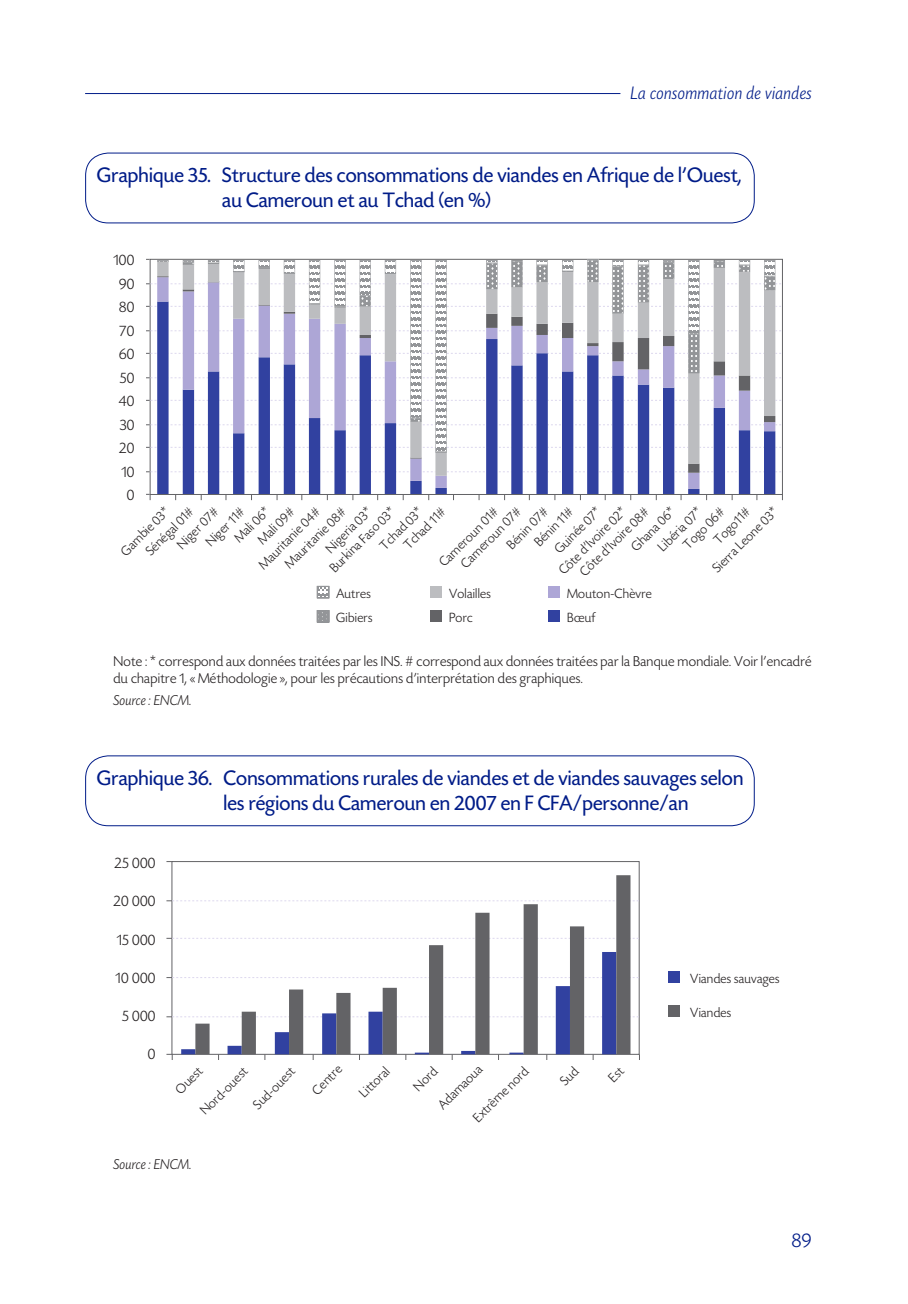
<style>
.page{position:relative;width:908px;height:1304px;background:#fff}
.page>*{position:absolute;margin:0;border:0;box-sizing:border-box;transform-origin:0 0}
.t1{font:22px/25px "Today SH";letter-spacing:.01em;color:#001c88}
.t2{font:300 21px "Today SH";color:#001c88}
.t3{font:italic 300 19px "Today SH";letter-spacing:.03em;color:#001c88}
.t4{font:300 16px "Today SH";letter-spacing:.02em;color:#231f20}
.t5{font:300 15px/17px "Today SH";letter-spacing:.02em;color:#231f20}
.t6{font:italic 300 15px "Today SH";letter-spacing:.02em;color:#231f20}
.t7{font:300 14px/24.2px "Today SH";letter-spacing:.02em;color:#231f20}
</style>
<div class="page">
<hr style="left:85px;top:93px;width:726px;height:1px;background:#001c88">
<div style="left:620px;top:85px;width:201px;height:14px;background:#fff"></div>
<div style="left:85px;top:153px;width:669px;height:70px;border:1px solid #001c88;border-radius:23px"></div>
<svg style="left:146px;top:471px;width:636px;height:1px"></svg>
<svg style="left:146px;top:447px;width:636px;height:1px"></svg>
<svg style="left:146px;top:424px;width:636px;height:1px"></svg>
<svg style="left:146px;top:400px;width:636px;height:1px"></svg>
<svg style="left:146px;top:377px;width:636px;height:1px"></svg>
<svg style="left:146px;top:353px;width:636px;height:1px"></svg>
<svg style="left:146px;top:330px;width:636px;height:1px"></svg>
<svg style="left:146px;top:306px;width:636px;height:1px"></svg>
<svg style="left:146px;top:283px;width:636px;height:1px"></svg>
<svg style="left:157px;top:489px;width:618px;height:5px"></svg>
<svg style="left:157px;top:476px;width:618px;height:13px"></svg>
<svg style="left:157px;top:452px;width:618px;height:24px"></svg>
<svg style="left:157px;top:259px;width:618px;height:193px"></svg>
<svg style="left:319px;top:588px;width:8px;height:8px"></svg>
<div style="left:317px;top:586px;width:12px;height:12px;border:1px solid #939598"></div>
<svg style="left:319px;top:612px;width:8px;height:8px"></svg>
<div style="left:317px;top:610px;width:12px;height:12px;border:1px solid #939598"></div>
<div style="left:430px;top:586px;width:11px;height:12px;background:#bcbdc0"></div>
<div style="left:430px;top:611px;width:11px;height:11px;background:#636366"></div>
<div style="left:548px;top:586px;width:11px;height:12px;background:#ada6d6"></div>
<div style="left:548px;top:611px;width:11px;height:11px;background:#3141a0"></div>
<div style="left:85px;top:755px;width:669px;height:71px;border:1px solid #001c88;border-radius:23px"></div>
<svg style="left:166px;top:938px;width:473px;height:1px"></svg>
<svg style="left:166px;top:900px;width:473px;height:1px"></svg>
<svg style="left:195px;top:875px;width:435px;height:77px"></svg>
<div style="left:667px;top:971px;width:12px;height:11px;background:#3141a0"></div>
<div style="left:667px;top:1005px;width:12px;height:11px;background:#636366"></div>
<svg style="left:166px;top:952px;width:473px;height:108px"></svg>
<h3 class="t3" style="left:630px;top:83px;width:182px">La consommation de viandes</h3>
<h1 class="t1" style="left:222px;top:163px;width:520px;text-indent:-125px">Graphique 35. Structure des consommations de viandes en Afrique de l’Ouest, au Cameroun et au Tchad (en %)</h1>
<p class="t4" style="left:113px;top:252px;width:22px">100</p>
<p class="t4" style="left:119px;top:275px;width:17px">90</p>
<p class="t4" style="left:119px;top:299px;width:17px">80</p>
<p class="t4" style="left:119px;top:322px;width:16px">70</p>
<p class="t4" style="left:119px;top:346px;width:17px">60</p>
<p class="t4" style="left:120px;top:369px;width:16px">50</p>
<p class="t4" style="left:119px;top:393px;width:17px">40</p>
<p class="t4" style="left:120px;top:416px;width:16px">30</p>
<p class="t4" style="left:119px;top:440px;width:17px">20</p>
<p class="t4" style="left:121px;top:463px;width:14px">10</p>
<p class="t4" style="left:127px;top:487px;width:9px">0</p>
<p class="t7" style="left:199px;top:536px;width:50px;rotate:-45deg">Niger 11#</p>
<p class="t7" style="left:323px;top:562px;width:87px;rotate:-45deg">Burkina Faso 03*</p>
<p class="t7" style="left:320px;top:542px;width:60px;rotate:-45deg">Nigeria 03*</p>
<p class="t7" style="left:446px;top:549px;width:81px;line-height:16.2px;text-indent:-15px;rotate:-45deg">Cameroun 01#<br>Cameroun 07#</p>
<p class="t7" style="left:542px;top:554px;width:90px;line-height:18px;text-align:center;rotate:-45deg">Guinée 07*<br>Côte d'Ivoire 02*</p>
<p class="t7" style="left:115px;top:545px;width:64px;rotate:-45deg">Gambie 03*</p>
<p class="t7" style="left:228px;top:532px;width:45px;rotate:-45deg">Mali 06*</p>
<p class="t7" style="left:706px;top:562px;width:87px;rotate:-45deg">Sierra Leone 03*</p>
<p class="t7" style="left:624px;top:541px;width:57px;rotate:-45deg">Ghana 06*</p>
<p class="t7" style="left:389px;top:530px;width:54px;line-height:16.4px;text-indent:-18px;rotate:-45deg">Tchad 03*<br>Tchad 11#</p>
<p class="t7" style="left:573px;top:566px;width:93px;rotate:-45deg">Côte d'Ivoire 08#</p>
<p class="t7" style="left:651px;top:540px;width:57px;rotate:-45deg">Libéria 07*</p>
<p class="t7" style="left:171px;top:538px;width:54px;rotate:-45deg">Niger 07#</p>
<p class="t7" style="left:518px;top:526px;width:51px;line-height:17.6px;text-indent:-21px;rotate:-45deg">Bénin 07#<br>Bénin 11#</p>
<p class="t7" style="left:140px;top:545px;width:63px;rotate:-45deg">Sénégal 01#</p>
<p class="t7" style="left:252px;top:534px;width:48px;rotate:-45deg">Mali 09#</p>
<p class="t7" style="left:252px;top:558px;width:82px;rotate:-45deg">Mauritanie 04#</p>
<p class="t7" style="left:278px;top:558px;width:82px;rotate:-45deg">Mauritanie 08#</p>
<p class="t7" style="left:707px;top:533px;width:47px;rotate:-45deg">Togo11#</p>
<p class="t7" style="left:676px;top:538px;width:54px;rotate:-45deg">Togo 06#</p>
<p class="t7" style="left:336px;top:582px;width:38px">Autres<br>Gibiers</p>
<p class="t7" style="left:449px;top:582px;width:43px">Volailles<br>Porc</p>
<p class="t7" style="left:567px;top:582px;width:86px">Mouton-Chèvre<br>Bœuf</p>
<p class="t5" style="left:113px;top:653px;width:699px">Note : * correspond aux données traitées par les INS. # correspond aux données traitées par la Banque mondiale. Voir l’encadré du chapitre 1, « Méthodologie », pour les précautions d’interprétation des graphiques.</p>
<p class="t6" style="left:113px;top:693px;width:79px">Source : ENCM.</p>
<h1 class="t1" style="left:223px;top:766px;width:521px;text-indent:-126px">Graphique 36. Consommations rurales de viandes et de viandes sauvages selon les régions du Cameroun en 2007 en F CFA/personne/an</h1>
<p class="t4" style="left:114px;top:855px;width:42px">25 000</p>
<p class="t4" style="left:113px;top:893px;width:43px">20 000</p>
<p class="t4" style="left:117px;top:931px;width:40px">15 000</p>
<p class="t4" style="left:116px;top:969px;width:41px">10 000</p>
<p class="t4" style="left:122px;top:1007px;width:35px">5 000</p>
<p class="t4" style="left:148px;top:1045px;width:9px">0</p>
<p class="t7" style="left:467px;top:1111px;width:73px;rotate:-45deg">Extrême nord</p>
<p class="t7" style="left:194px;top:1104px;width:62px;rotate:-45deg">Nord-ouest</p>
<p class="t7" style="left:247px;top:1098px;width:54px;rotate:-45deg">Sud-ouest</p>
<p class="t7" style="left:306px;top:1084px;width:37px;rotate:-45deg">Centre</p>
<p class="t7" style="left:353px;top:1087px;width:38px;rotate:-45deg">Littoral</p>
<p class="t7" style="left:408px;top:1075px;width:58px;line-height:30.2px;text-indent:-4px;rotate:-45deg">Nord<br>Adamaoua</p>
<p class="t7" style="left:169px;top:1083px;width:33px;rotate:-45deg">Ouest</p>
<p class="t6" style="left:113px;top:1157px;width:79px">Source : ENCM.</p>
<p class="t7" style="left:690px;top:967px;width:91px">Viandes sauvages</p>
<p class="t7" style="left:690px;top:1001px;width:42px">Viandes</p>
<h2 class="t2" style="left:791px;top:1230px;width:21px">89</h2>
</div>
